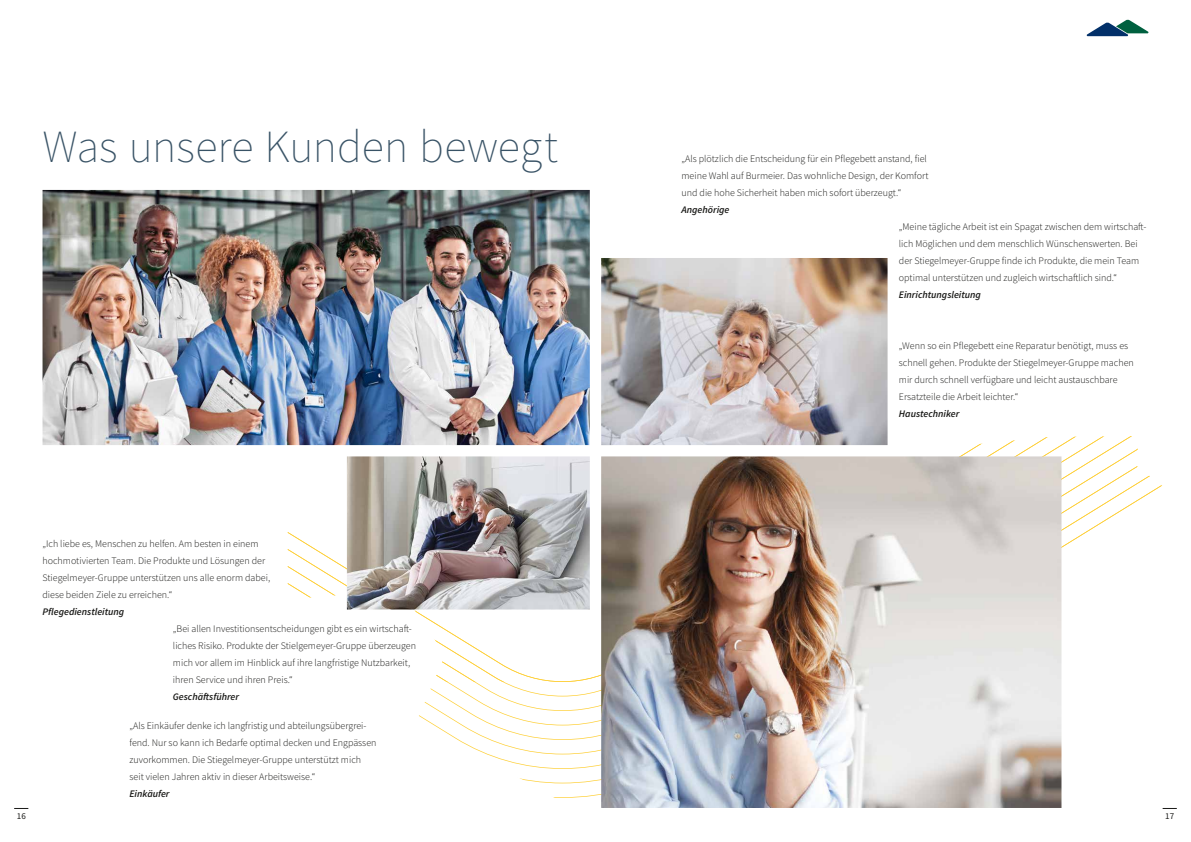
<style>
.page{position:relative;width:1191px;height:842px;background:#fff}
.page>*{position:absolute;margin:0;border:0;box-sizing:border-box;transform-origin:0 0}
.t1{font:200 46px "Source Sans Pro";color:#395366}
.t2{font:300 10px/17px "Source Sans Pro";color:#1a1a18}
.t3{font:italic 600 10px "Source Sans Pro";color:#1a1a18}
.t4{font:9px "Source Sans Pro";color:#1a1a18}
</style>
<div class="page">
<svg style="left:14px;top:808px;width:14px;height:1px"></svg>
<svg style="left:1135px;top:448px;width:27px;height:55px"></svg>
<svg style="left:1086px;top:20px;width:62px;height:16px"></svg>
<img style="left:601px;top:456px;width:460px;height:352px">
<img style="left:43px;top:190px;width:547px;height:255px">
<img style="left:601px;top:258px;width:286px;height:187px">
<img style="left:347px;top:456px;width:243px;height:122px">
<svg style="left:287px;top:578px;width:315px;height:230px"></svg>
<h1 class="t1" style="left:43px;top:119px;width:517px">Was unsere Kunden bewegt</h1>
<p class="t2" style="left:43px;top:535px;width:229px">„Ich liebe es, Menschen zu helfen. Am besten in einem hochmotivierten Team. Die Produkte und Lösungen der Stiegelmeyer-Gruppe unterstützen uns alle enorm dabei, diese beiden Ziele zu erreichen.“</p>
<p class="t3" style="left:43px;top:605px;width:83px">Pflegedienstleitung</p>
<p class="t2" style="left:173px;top:620px;width:245px">„Bei allen Investitionsentscheidungen gibt es ein wirtschaft&shy;liches Risiko. Produkte der Stielgemeyer-Gruppe überzeugen mich vor allem im Hinblick auf ihre langfristige Nutzbarkeit, ihren Service und ihren Preis.“</p>
<p class="t3" style="left:173px;top:690px;width:68px">Geschäftsführer</p>
<p class="t2" style="left:129px;top:717px;width:248px">„Als Einkäufer denke ich langfristig und abteilungsübergrei&shy;fend. Nur so kann ich Bedarfe optimal decken und Engpässen zuvorkommen. Die Stiegelmeyer-Gruppe unterstützt mich seit vielen Jahren aktiv in dieser Arbeitsweise.“</p>
<p class="t3" style="left:129px;top:787px;width:42px">Einkäufer</p>
<p class="t2" style="left:681px;top:150px;width:248px">„Als plötzlich die Entscheidung für ein Pflegebett anstand, fiel meine Wahl auf Burmeier. Das wohnliche Design, der Komfort und die hohe Sicherheit haben mich sofort überzeugt.“</p>
<p class="t3" style="left:681px;top:203px;width:49px">Angehörige</p>
<p class="t2" style="left:899px;top:218px;width:249px">„Meine tägliche Arbeit ist ein Spagat zwischen dem wirtschaft&shy;lich Möglichen und dem menschlich Wünschenswerten. Bei der Stiegelmeyer-Gruppe finde ich Produkte, die mein Team optimal unterstützen und zugleich wirtschaftlich sind.“</p>
<p class="t3" style="left:899px;top:288px;width:84px">Einrichtungsleitung</p>
<p class="t2" style="left:899px;top:337px;width:236px">„Wenn so ein Pflegebett eine Reparatur benötigt, muss es schnell gehen. Produkte der Stiegelmeyer-Gruppe machen mir durch schnell verfügbare und leicht austauschbare Ersatzteile die Arbeit leichter.“</p>
<p class="t3" style="left:899px;top:407px;width:62px">Haustechniker</p>
<p class="t4" style="left:17px;top:811px;width:11px">16</p>
<p class="t4" style="left:1165px;top:811px;width:11px">17</p>
</div>
